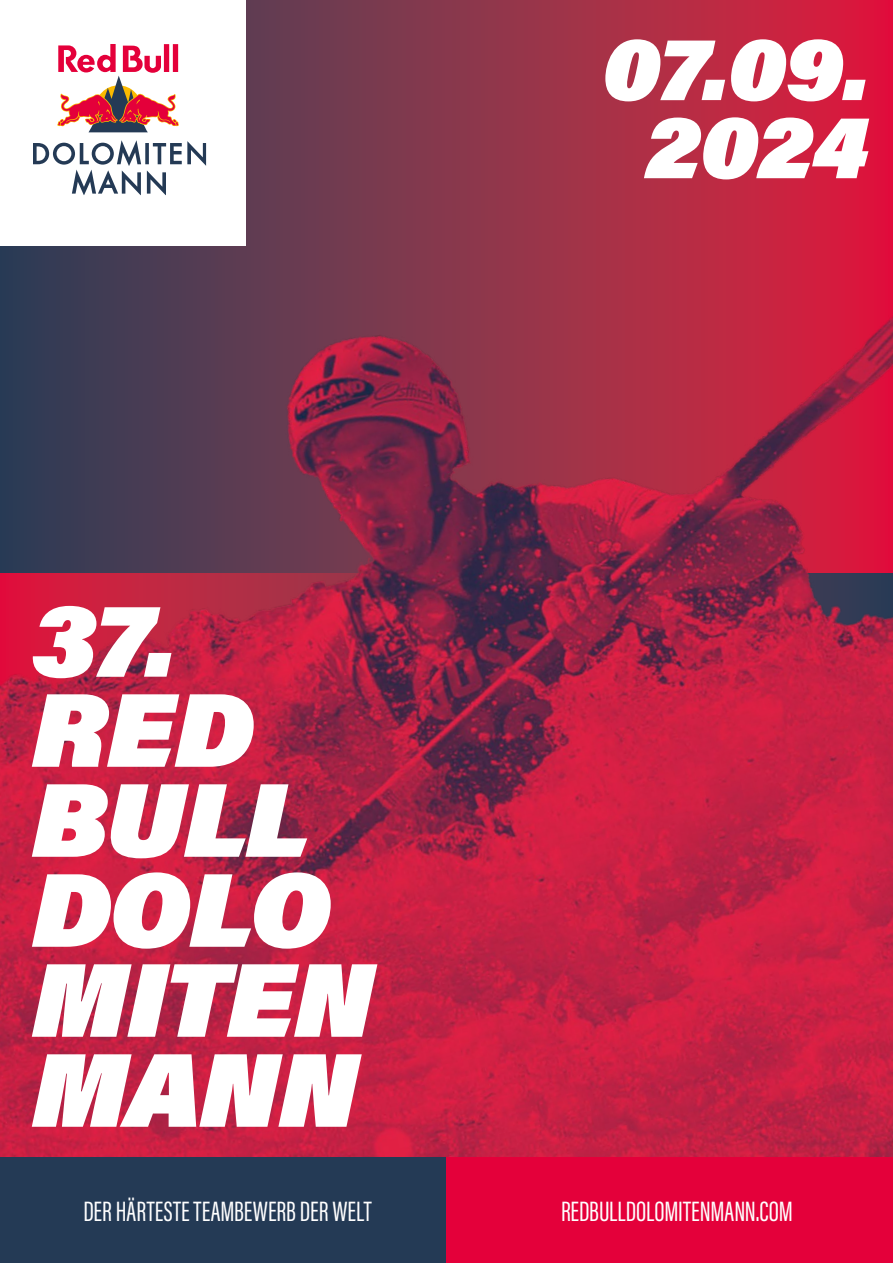
<style>
.page{position:relative;width:893px;height:1263px;background:#fff}
.page>*{position:absolute;margin:0;border:0;box-sizing:border-box;transform-origin:0 0}
.t1{font:italic 900 105px/90px "Acumin Pro";letter-spacing:-.01em;color:#fff}
.t2{font:italic 900 90px/78px "Acumin Pro";color:#fff;text-align:center}
.t3{font:28.95px "Acumin Pro Extra Cond";color:#fff}
</style>
<div class="page">
<img style="left:0;top:0;width:893px;height:1157px">
<div style="left:0;top:1157px;width:446px;height:106px;background:#243a55"></div>
<div style="left:446px;top:1157px;width:447px;height:106px;background:#e4003a"></div>
<div style="left:0;top:0;width:246px;height:246px;background:#fff"></div>
<svg style="left:33px;top:140px;width:173px;height:55px"></svg>
<svg style="left:57px;top:44px;width:122px;height:88px"></svg>
<h1 class="t1" style="left:32px;top:590px;width:343px">37.<br>RED<br>BULL<br>DOLO<br>MITEN<br>MANN</h1>
<h2 class="t2" style="left:602px;top:25px;width:269px">07.09.<br>2024</h2>
<p class="t3" style="left:83px;top:1193px;width:290px">DER HÄRTESTE TEAMBEWERB DER WELT</p>
<p class="t3" style="left:561px;top:1193px;width:233px">REDBULLDOLOMITENMANN.COM</p>
</div>
